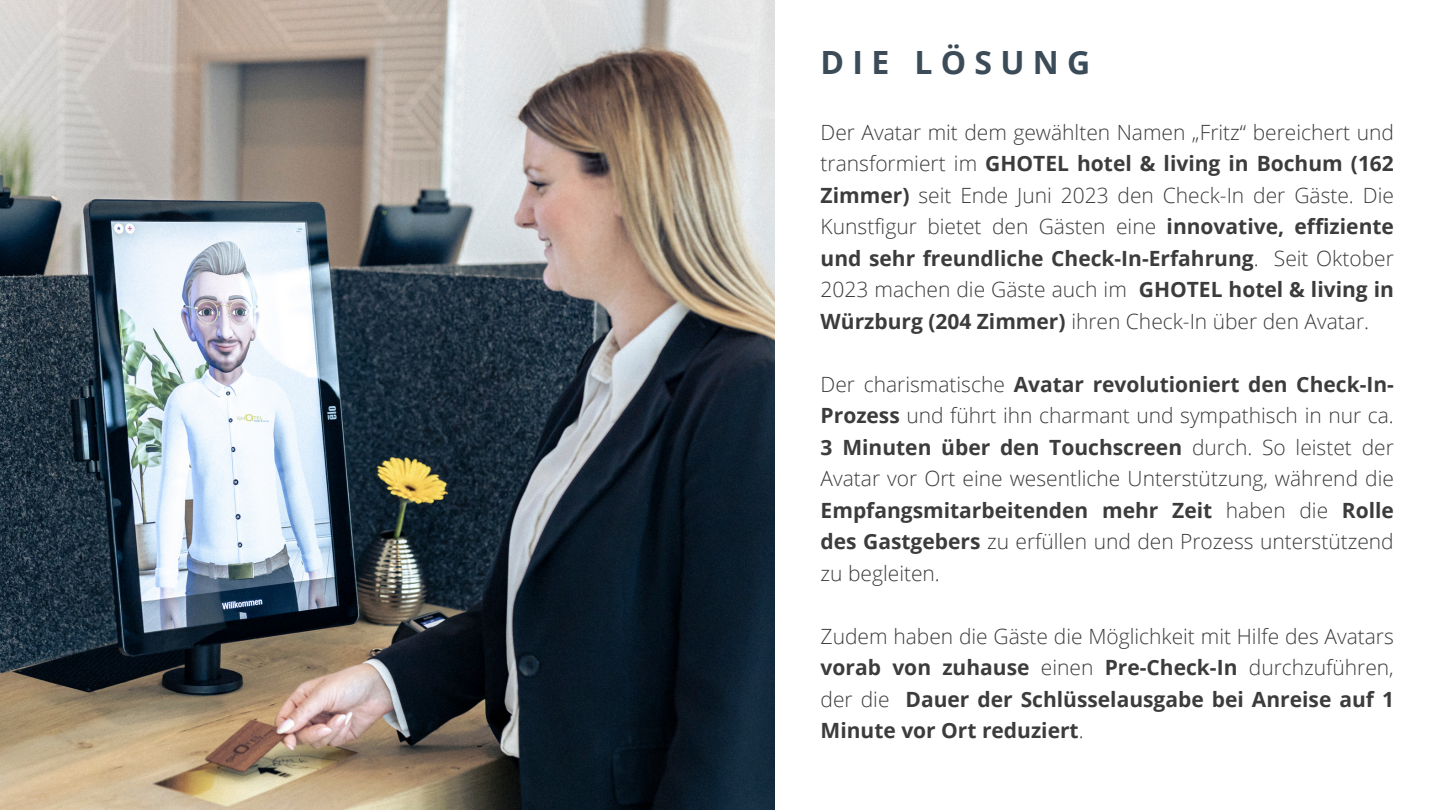
<style>
.page{position:relative;width:1440px;height:810px;background:#fff}
.page>*{position:absolute;margin:0;border:0;box-sizing:border-box;transform-origin:0 0}
.t1{font:700 32px "Open Sans";letter-spacing:.26em;color:#3c4b58}
.t2{font:300 21px/31.5px "Open Sans";color:#3c3c3c;text-align:justify}
.t3{font:700 21px/31.5px "Open Sans";color:#3c3c3c;text-align:justify}
.s1{font-weight:700}
.s2{font-weight:300}
</style>
<div class="page">
<img style="left:0;top:0;width:774px;height:810px">
<p class="t1" style="left:821px;top:40px;width:271px">DIE LÖSUNG</p>
<p class="t2" style="left:821px;top:116px;width:575px">Der Avatar mit dem gewählten Namen „Fritz“ bereichert und transformiert im <span class="s1">GHOTEL hotel &amp; living in Bochum (162<br>Zimmer)</span> seit Ende Juni 2023 den Check-In der Gäste. Die Kunstfigur bietet den Gästen eine <span class="s1">innovative, effiziente und sehr freundliche Check-In-Erfahrung</span>. Seit Oktober 2023 machen die Gäste auch im <span class="s1">GHOTEL hotel &amp; living in Würzburg (204 Zimmer)</span> ihren Check-In über den Avatar.</p>
<p class="t2" style="left:821px;top:368px;width:575px">Der charismatische <span class="s1">Avatar revolutioniert den Check-In-Prozess</span> und führt ihn charmant und sympathisch in nur ca.<br><span class="s1">3 Minuten über den Touchscreen</span> durch. So leistet der Avatar vor Ort eine wesentliche Unterstützung, während die <span class="s1">Empfangsmitarbeitenden mehr Zeit</span> haben die <span class="s1">Rolle des Gastgebers</span> zu erfüllen und den Prozess unterstützend zu begleiten.</p>
<p class="t3" style="left:821px;top:620px;width:575px"><span class="s2">Zudem haben die Gäste die Möglichkeit mit Hilfe des Avatars </span>vorab von zuhause <span class="s2">einen</span> Pre-Check-In <span class="s2">durchzuführen, der die</span> Dauer der Schlüsselausgabe bei Anreise auf 1<br>Minute vor Ort reduziert<span class="s2">.</span></p>
</div>
